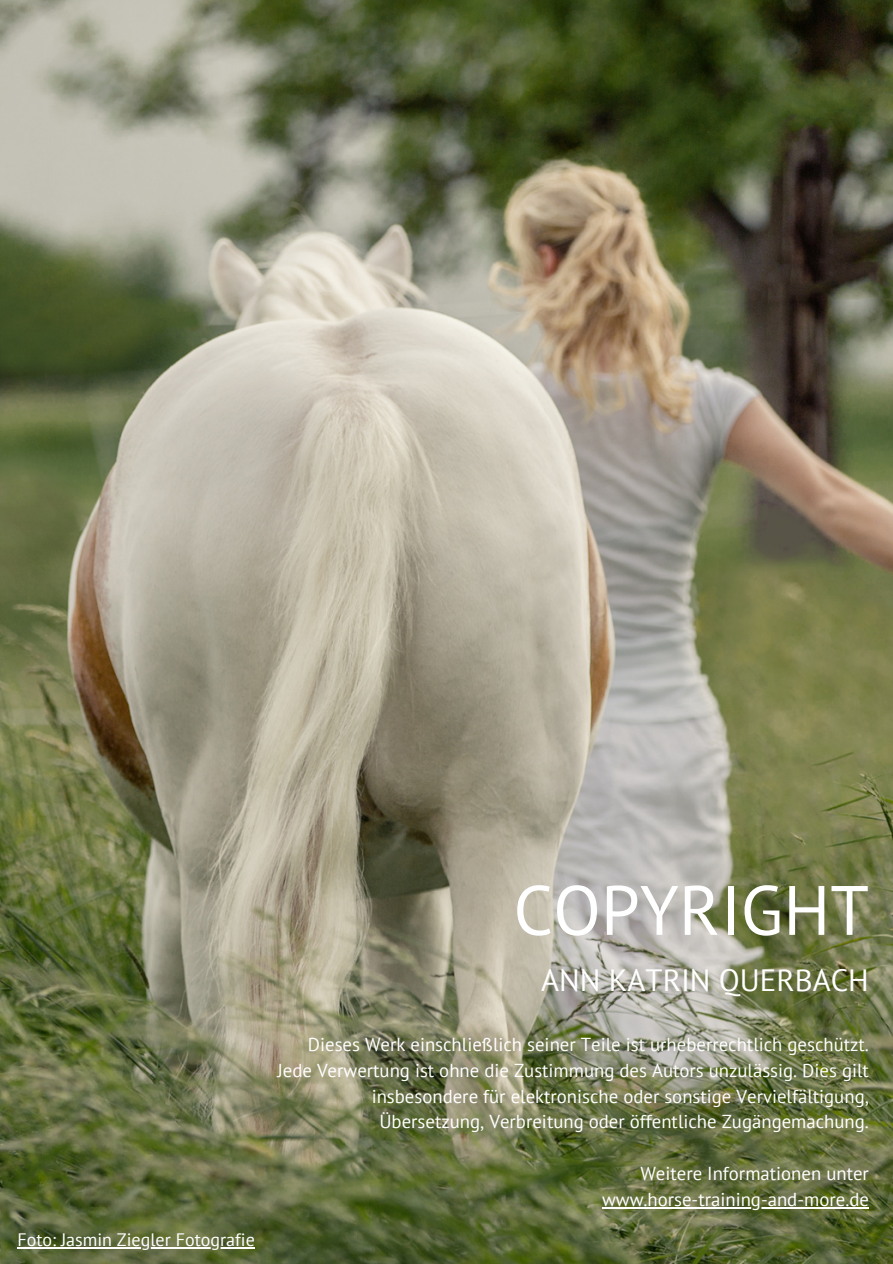
<style>
.page{position:relative;width:893px;height:1264px;background:#fff}
.page>*{position:absolute;margin:0;border:0;box-sizing:border-box;transform-origin:0 0}
.t1{font:69.75px "PT Sans";color:#fff}
.t2{font:30.75px "PT Sans";color:#fff}
.t3{font:18.75px/25.8px "PT Sans";color:#fff;text-align:right}
.t4{font:18px "PT Sans";color:#fff}
</style>
<div class="page">
<img style="left:0;top:0;width:892px;height:1263px">
<hr style="left:602px;top:1207px;width:266px;height:1px;background:#fff">
<hr style="left:18px;top:1247px;width:237px;height:1px;background:#fff">
<p class="t4" style="left:18px;top:1227px;width:239px">Foto: Jasmin Ziegler Fotografie</p>
<p class="t1" style="left:513px;top:863px;width:357px">COPYRIGHT</p>
<p class="t2" style="left:541px;top:959px;width:329px">ANN KATRIN QUERBACH</p>
<p class="t3" style="left:277px;top:1030px;width:593px">Dieses Werk einschließlich seiner Teile ist urheberrechtlich geschützt.<br>Jede Verwertung ist ohne die Zustimmung des Autors unzulässig. Dies gilt insbesondere für elektronische oder sonstige Vervielfältigung, Übersetzung, Verbreitung oder öffentliche Zugängemachung.</p>
<p class="t3" style="left:640px;top:1160px;width:230px">Weitere Informationen unter</p>
<p class="t3" style="left:602px;top:1186px;width:268px">www.horse-training-and-more.de</p>
</div>
